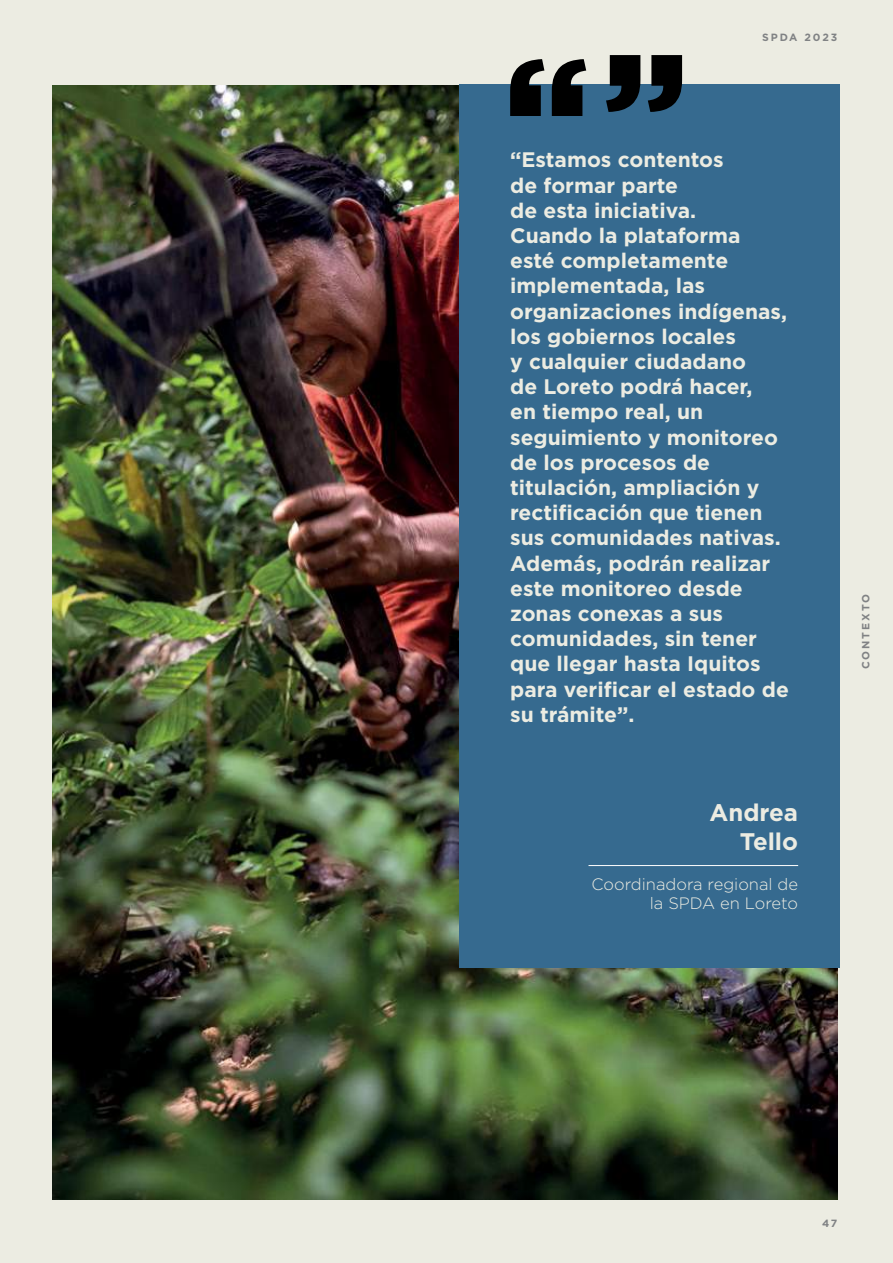
<style>
.page{position:relative;width:893px;height:1263px;background:#ecece2}
.page>*{position:absolute;margin:0;border:0;box-sizing:border-box;transform-origin:0 0}
.t1{font:700 24px/28.8px "Gotham";color:#ecece2;text-align:right}
.t2{font:700 21px/25.2px "Gotham";color:#ecece2}
.t3{font:300 16.5px/19.8px "Gotham";color:#ecece2;text-align:right}
.t4{font:700 10.5px "Gotham";letter-spacing:.18em;color:#808284}
</style>
<div class="page">
<img style="left:52px;top:85px;width:785px;height:1114px">
<div style="left:459px;top:84px;width:380px;height:883px;background:#366a8f"></div>
<svg style="left:510px;top:59px;width:76px;height:57px"></svg>
<svg style="left:606px;top:55px;width:76px;height:57px"></svg>
<hr style="left:588px;top:865px;width:210px;height:1px;background:#fff">
<p class="t4" style="left:762px;top:30px;width:77px">SPDA 2023</p>
<p class="t2" style="left:510px;top:147px;width:280px">“Estamos contentos<br>de formar parte<br>de esta iniciativa.<br>Cuando la plataforma esté completamente implementada, las organizaciones indígenas, los gobiernos locales<br>y cualquier ciudadano<br>de Loreto podrá hacer,<br>en tiempo real, un seguimiento y monitoreo de los procesos de titulación, ampliación y rectificación que tienen sus comunidades nativas.<br>Además, podrán realizar este monitoreo desde zonas conexas a sus comunidades, sin tener que llegar hasta Iquitos para verificar el estado de su trámite”.</p>
<p class="t1" style="left:709px;top:798px;width:90px">Andrea<br>Tello</p>
<p class="t3" style="left:592px;top:874px;width:208px">Coordinadora regional de la SPDA en Loreto</p>
<p class="t4" style="left:859px;top:669px;width:76px;rotate:-90deg">CONTEXTO</p>
<p class="t4" style="left:822px;top:1216px;width:17px">47</p>
</div>
